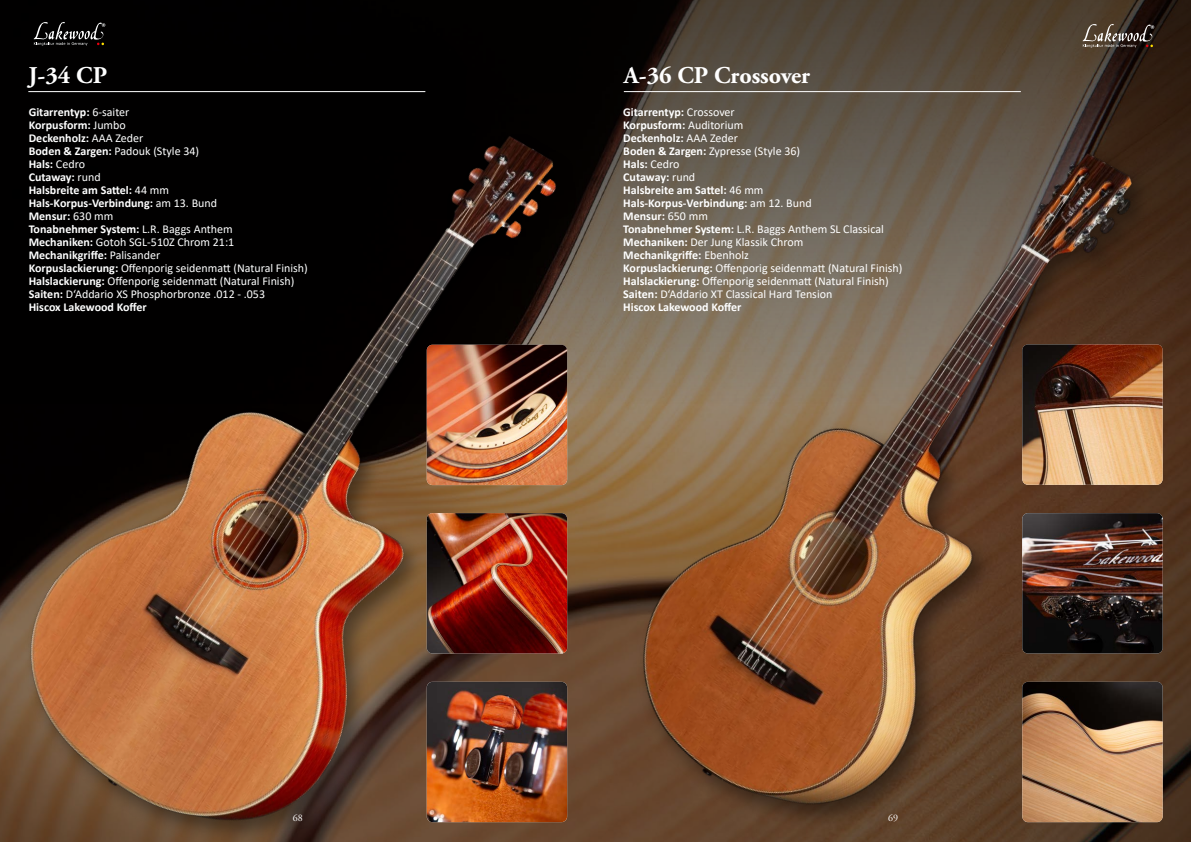
<style>
.page{position:relative;width:1191px;height:842px;background:#fff}
.page>*{position:absolute;margin:0;border:0;box-sizing:border-box;transform-origin:0 0}
.t1{font:700 24px "Adobe Garamond Pro";color:#fff}
.t2{font:12px/13px "Calibri";color:#fff}
.t3{font:10px "Adobe Garamond Pro";color:#fff}
.s1{font-weight:700}
</style>
<div class="page">
<svg style="left:0;top:0;width:1191px;height:43px;background:#1e1813"></svg>
<img style="left:0;top:43px;width:548px;height:799px">
<img style="left:548px;top:37px;width:643px;height:805px">
<svg style="left:1082px;top:23px;width:72px;height:25px;background:#594d44"></svg>
<svg style="left:33px;top:21px;width:72px;height:25px;background:#2d2b2b"></svg>
<hr style="left:28px;top:91px;width:397px;height:1px;background:#fff">
<hr style="left:624px;top:91px;width:396px;height:1px;background:#fff">
<h1 class="t1" style="left:28px;top:61px;width:80px">J-34 CP</h1>
<h1 class="t1" style="left:624px;top:61px;width:188px">A-36 CP Crossover</h1>
<p class="t2" style="left:29px;top:105px;width:281px"><span class="s1">Gitarrentyp:</span> 6-saiter<br><span class="s1">Korpusform:</span> Jumbo<br><span class="s1">Deckenholz:</span> AAA Zeder<br><span class="s1">Boden &amp; Zargen:</span> Padouk (Style 34)<br><span class="s1">Hals:</span> Cedro<br><span class="s1">Cutaway:</span> rund<br><span class="s1">Halsbreite am Sattel:</span> 44 mm<br><span class="s1">Hals-Korpus-Verbindung:</span> am 13. Bund<br><span class="s1">Mensur:</span> 630 mm<br><span class="s1">Tonabnehmer System:</span> L.R. Baggs Anthem<br><span class="s1">Mechaniken:</span> Gotoh SGL-510Z Chrom 21:1<br><span class="s1">Mechanikgriffe:</span> Palisander<br><span class="s1">Korpuslackierung:</span> Offenporig seidenmatt (Natural Finish)<br><span class="s1">Halslackierung:</span> Offenporig seidenmatt (Natural Finish)<br><span class="s1">Saiten:</span> D‘Addario XS Phosphorbronze .012 - .053<br><span class="s1">Hiscox Lakewood Koffer</span></p>
<p class="t2" style="left:623px;top:105px;width:281px"><span class="s1">Gitarrentyp:</span> Crossover<br><span class="s1">Korpusform:</span> Auditorium<br><span class="s1">Deckenholz:</span> AAA Zeder<br><span class="s1">Boden &amp; Zargen:</span> Zypresse (Style 36)<br><span class="s1">Hals:</span> Cedro<br><span class="s1">Cutaway:</span> rund<br><span class="s1">Halsbreite am Sattel:</span> 46 mm<br><span class="s1">Hals-Korpus-Verbindung:</span> am 12. Bund<br><span class="s1">Mensur:</span> 650 mm<br><span class="s1">Tonabnehmer System:</span> L.R. Baggs Anthem SL Classical<br><span class="s1">Mechaniken:</span> Der Jung Klassik Chrom<br><span class="s1">Mechanikgriffe:</span> Ebenholz<br><span class="s1">Korpuslackierung:</span> Offenporig seidenmatt (Natural Finish)<br><span class="s1">Halslackierung:</span> Offenporig seidenmatt (Natural Finish)<br><span class="s1">Saiten:</span> D‘Addario XT Classical Hard Tension<br><span class="s1">Hiscox Lakewood Koffer</span></p>
<p class="t3" style="left:293px;top:812px;width:11px">68</p>
<p class="t3" style="left:888px;top:812px;width:11px">69</p>
</div>
